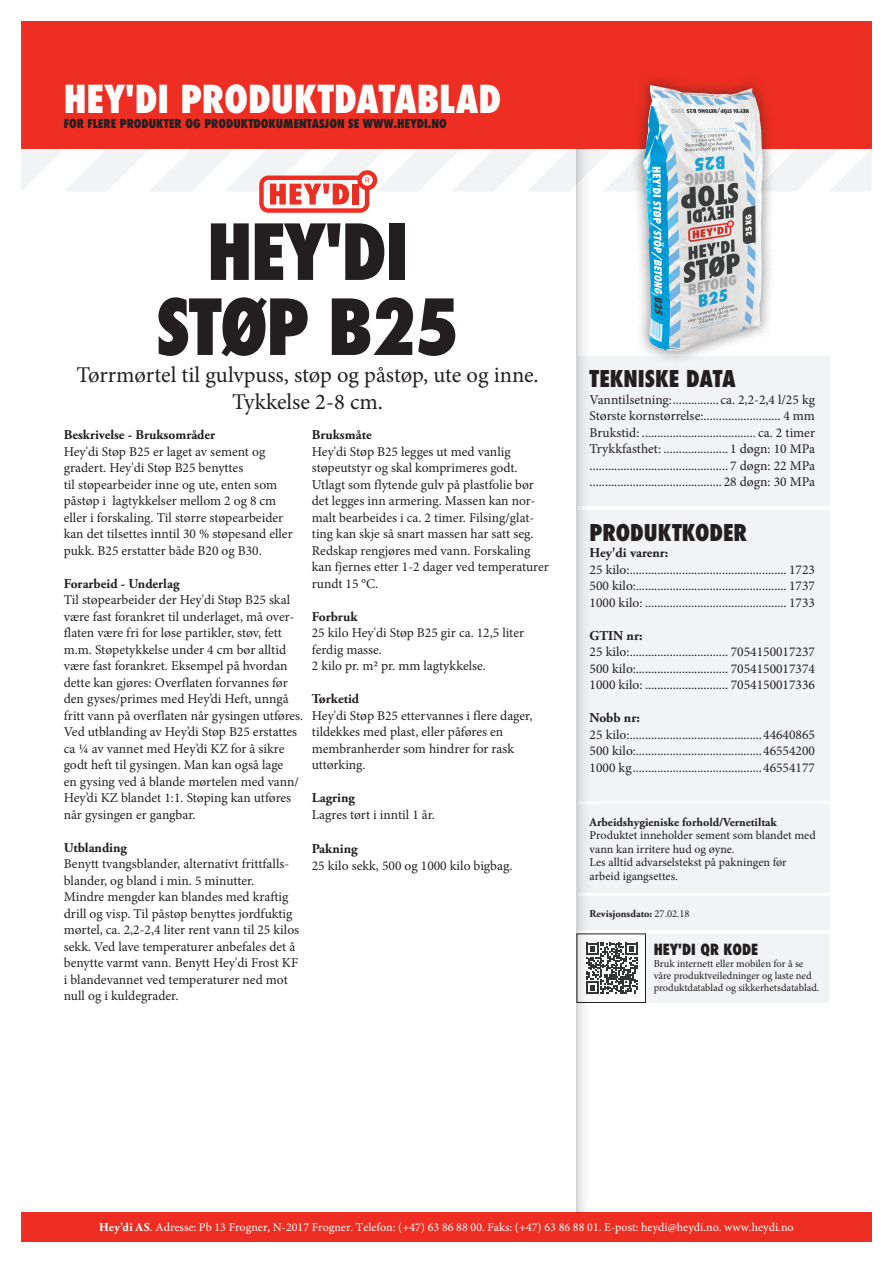
<style>
.page{position:relative;width:893px;height:1263px;background:#fff}
.page>*{position:absolute;margin:0;border:0;box-sizing:border-box;transform-origin:0 0}
.t1{font:800 condensed 75px/75px "Futura";letter-spacing:-.025em;color:#231f20;text-align:center}
.t2{font:800 condensed 37.5px "Futura";color:#fff}
.t3{font:22.5px/27px "Minion Pro";letter-spacing:-.005em;color:#231f20;text-align:center}
.t4{font:800 condensed 22.5px "Futura";color:#231f20}
.t5{font:800 condensed 15px "Futura";color:#231f20}
.t6{font:13.5px/16.5px "Minion Pro";color:#231f20}
.t7{font:700 13.5px "Adobe Garamond Pro";color:#231f20}
.t8{font:12px "Minion Pro";color:#fff}
.t9{font:12px/13.5px "Minion Pro";color:#231f20}
.t10{font:800 condensed 12px "Futura";color:#231f20}
.t11{font:700 12px "Adobe Garamond Pro";color:#231f20}
.t12{font:10.5px/12px "Minion Pro";color:#231f20}
.t13{font:700 10.5px "Adobe Garamond Pro";color:#231f20}
.s1{font-family:"Minion Pro";font-weight:400}
.s2{font-family:"Adobe Garamond Pro";font-weight:700}
</style>
<div class="page">
<div style="left:21px;top:21px;width:851px;height:128px;background:#ee2e22"></div>
<div style="left:21px;top:1212px;width:851px;height:30px;background:#ee2e22"></div>
<div style="left:577px;top:509px;width:252px;height:291px;background:#f2f3f4"></div>
<div style="left:645px;top:934px;width:184px;height:69px;background:#f2f3f4"></div>
<svg style="left:598px;top:943px;width:39px;height:51px"></svg>
<div style="left:577px;top:804px;width:252px;height:88px;background:#f2f3f4"></div>
<div style="left:577px;top:356px;width:252px;height:149px;background:#f2f3f4"></div>
<svg style="left:22px;top:149px;width:849px;height:64px"></svg>
<div style="left:577px;top:896px;width:252px;height:33px;background:#f2f3f4"></div>
<div style="left:629px;top:72px;width:148px;height:293px;background:#231f20;opacity:.5"></div>
<img style="left:643px;top:85px;width:120px;height:266px">
<svg style="left:577px;top:149px;width:21px;height:1063px"></svg>
<h2 class="t2" style="left:64px;top:73px;width:439px">HEY'DI PRODUKTDATABLAD</h2>
<p class="t10" style="left:64px;top:115px;width:385px">FOR FLERE PRODUKTER OG PRODUKTDOKUMENTASJON SE WWW.HEYDI.NO</p>
<h1 class="t1" style="left:156px;top:215px;width:305px">HEY'DI<br>STØP B25</h1>
<h3 class="t3" style="left:76px;top:361px;width:464px">Tørrmørtel til gulvpuss, støp og påstøp, ute og inne.<br>Tykkelse 2-8 cm.</h3>
<p class="t7" style="left:64px;top:427px;width:153px">Beskrivelse - Bruksområder</p>
<p class="t6" style="left:64px;top:443px;width:230px">Hey'di Støp B25 er laget av sement og gradert. Hey'di Støp B25 benyttes<br>til støpearbeider inne og ute, enten som påstøp i lagtykkelser mellom 2 og 8 cm eller i forskaling. Til større støpearbeider kan det tilsettes inntil 30 % støpesand eller pukk. B25 erstatter både B20 og B30.</p>
<p class="t7" style="left:64px;top:576px;width:117px">Forarbeid - Underlag</p>
<p class="t6" style="left:64px;top:592px;width:241px">Til støpearbeider der Hey'di Støp B25 skal være fast forankret til underlaget, må over&shy;flaten være fri for løse partikler, støv, fett m.m. Støpetykkelse under 4 cm bør alltid være fast forankret. Eksempel på hvordan dette kan gjøres: Overflaten forvannes før den gyses/primes med Hey’di Heft, unngå fritt vann på overflaten når gysingen utføres.<br>Ved utblanding av Hey’di Støp B25 erstattes ca ¼ av vannet med Hey’di KZ for å sikre godt heft til gysingen. Man kan også lage<br>en gysing ved å blande mørtelen med vann/ Hey’di KZ blandet 1:1. Støping kan utføres når gysingen er gangbar.</p>
<p class="t7" style="left:64px;top:840px;width:65px">Utblanding</p>
<p class="t6" style="left:64px;top:856px;width:237px">Benytt tvangsblander, alternativt frittfalls&shy;blander, og bland i min. 5 minutter.<br>Mindre mengder kan blandes med kraftig drill og visp. Til påstøp benyttes jordfuktig mørtel, ca. 2,2-2,4 liter rent vann til 25 kilos sekk. Ved lave temperaturer anbefales det å benytte varmt vann. Benytt Hey'di Frost KF i blandevannet ved temperaturer ned mot null og i kuldegrader.</p>
<p class="t7" style="left:312px;top:427px;width:61px">Bruksmåte</p>
<p class="t6" style="left:312px;top:443px;width:238px">Hey'di Støp B25 legges ut med vanlig støpeutstyr og skal komprimeres godt.<br>Utlagt som flytende gulv på plastfolie bør det legges inn armering. Massen kan nor&shy;malt bearbeides i ca. 2 timer. Filsing/glat&shy;ting kan skje så snart massen har satt seg.<br>Redskap rengjøres med vann. Forskaling kan fjernes etter 1-2 dager ved temperaturer rundt 15 °C.</p>
<p class="t7" style="left:312px;top:608px;width:47px">Forbruk</p>
<p class="t6" style="left:312px;top:625px;width:214px">25 kilo Hey'di Støp B25 gir ca. 12,5 liter ferdig masse.<br>2 kilo pr. m2 pr. mm lagtykkelse.</p>
<p class="t7" style="left:312px;top:691px;width:49px">Tørketid</p>
<p class="t6" style="left:312px;top:707px;width:222px">Hey'di Støp B25 ettervannes i flere dager, tildekkes med plast, eller påføres en membranherder som hindrer for rask uttørking.</p>
<p class="t7" style="left:312px;top:790px;width:45px">Lagring</p>
<p class="t6" style="left:312px;top:806px;width:125px">Lagres tørt i inntil 1 år.</p>
<p class="t7" style="left:312px;top:841px;width:47px">Pakning</p>
<p class="t6" style="left:312px;top:857px;width:202px">25 kilo sekk, 500 og 1000 kilo bigbag.</p>
<h3 class="t4" style="left:590px;top:364px;width:148px">TEKNISKE DATA</h3>
<p class="t6" style="left:590px;top:391px;width:227px;text-align:justify">Vanntilsetning:...............ca. 2,2-2,4 l/25 kg Største kornstørrelse:......................... 4 mm Brukstid: ..................................... ca. 2 timer Trykkfasthet: ..................... 1 døgn: 10 MPa ............................................. 7 døgn: 22 MPa ........................................... 28 døgn: 30 MPa</p>
<h3 class="t4" style="left:590px;top:517px;width:159px">PRODUKTKODER</h3>
<p class="t7" style="left:590px;top:545px;width:80px">Hey'di varenr:</p>
<p class="t6" style="left:590px;top:561px;width:227px;text-align:justify">25 kilo:................................................... 1723<br>500 kilo:................................................. 1737<br>1000 kilo: .............................................. 1733</p>
<p class="t7" style="left:590px;top:628px;width:54px">GTIN nr:</p>
<p class="t6" style="left:590px;top:644px;width:227px;text-align:justify">25 kilo:................................ 7054150017237<br>500 kilo:.............................. 7054150017374<br>1000 kilo: ........................... 7054150017336</p>
<p class="t7" style="left:590px;top:710px;width:52px">Nobb nr:</p>
<p class="t6" style="left:590px;top:726px;width:227px;text-align:justify">25 kilo:...........................................44640865<br>500 kilo:.........................................46554200<br>1000 kg..........................................46554177</p>
<p class="t11" style="left:590px;top:815px;width:189px">Arbeidshygieniske forhold/Vernetiltak</p>
<p class="t9" style="left:590px;top:829px;width:228px">Produktet inneholder sement som blandet med vann kan irritere hud og øyne.<br>Les alltid advarselstekst på pakningen før arbeid igangsettes.</p>
<p class="t13" style="left:590px;top:907px;width:101px">Revisjonsdato: <span class="s1">27.02.18</span></p>
<p class="t5" style="left:654px;top:939px;width:106px">HEY'DI QR KODE</p>
<p class="t12" style="left:654px;top:957px;width:167px">Bruk internett eller mobilen for å se våre produktveiledninger og laste ned produktdatablad og sikkerhetsdatablad.</p>
<p class="t8" style="left:99px;top:1219px;width:696px"><span class="s2">Hey'di AS</span>. Adresse: Pb 13 Frogner, N-2017 Frogner. Telefon: (+47) 63 86 88 00. Faks: (+47) 63 86 88 01. E-post: heydi@heydi.no. www.heydi.no</p>
</div>
